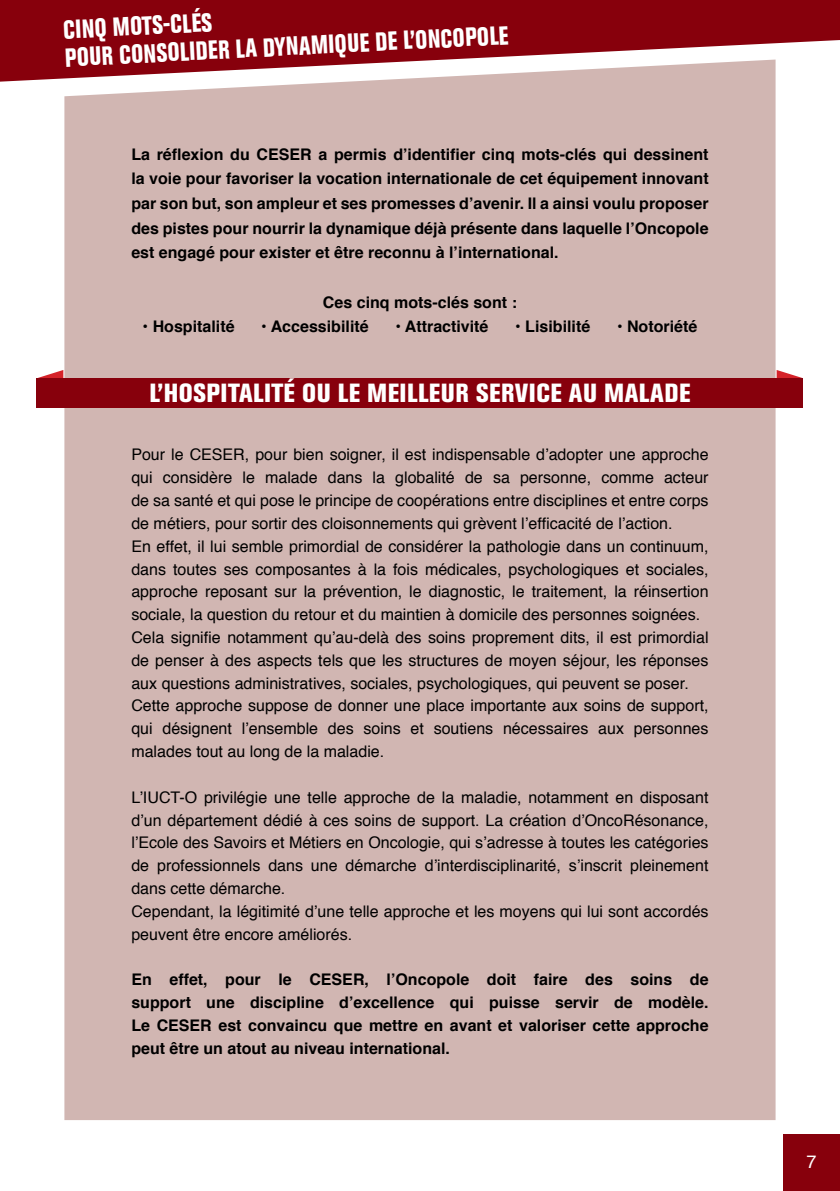
<style>
.page{position:relative;width:840px;height:1191px;background:#fff}
.page>*{position:absolute;margin:0;border:0;box-sizing:border-box;transform-origin:0 0}
.t1{font:800 condensed 26px "Akzidenz Grotesk BE";letter-spacing:.02em;color:#fff;scale:.85 1}
.t2{font:800 condensed 26px "Akzidenz Grotesk BE";letter-spacing:.02em;color:#fff}
.t3{font:18px "Helvetica";color:#fff}
.t4{font:16px/22.8px "Helvetica";color:#000}
.t5{font:700 16px/24.6px "Helvetica";color:#000;text-align:justify}
</style>
<div class="page">
<svg style="left:0;top:0;width:839px;height:82px;background:#931a25"></svg>
<div style="left:782px;top:1134px;width:57px;height:57px;background:#87000c"></div>
<div style="left:64px;top:60px;width:711px;height:1060px;background:#d1b6b2"></div>
<svg style="left:38px;top:370px;width:25px;height:8px"></svg>
<svg style="left:776px;top:370px;width:26px;height:8px"></svg>
<div style="left:37px;top:378px;width:765px;height:30px;background:#87000c"></div>
<p class="t1" style="left:63px;top:15px;width:176px;rotate:-3deg">CINQ MOTS-CLÉS</p>
<p class="t1" style="left:64px;top:43px;width:523px;rotate:-3deg">POUR CONSOLIDER LA DYNAMIQUE DE L’ONCOPOLE</p>
<p class="t5" style="left:131px;top:142px;width:578px">La réflexion du CESER a permis d’identifier cinq mots-clés qui dessinent</p>
<p class="t5" style="left:131px;top:167px;width:578px">la voie pour favoriser la vocation internationale de cet équipement innovant par son but, son ampleur et ses promesses d’avenir. Il a ainsi voulu proposer des pistes pour nourrir la dynamique déjà présente dans laquelle l’Oncopole est engagé pour exister et être reconnu à l’international.</p>
<p class="t5" style="left:323px;top:290px;width:195px">Ces cinq mots-clés sont :</p>
<p class="t5" style="left:142px;top:314px;width:93px">• Hospitalité</p>
<p class="t5" style="left:261px;top:314px;width:109px">• Accessibilité</p>
<p class="t5" style="left:395px;top:314px;width:95px">• Attractivité</p>
<p class="t5" style="left:515px;top:314px;width:76px">• Lisibilité</p>
<p class="t5" style="left:616px;top:314px;width:82px">• Notoriété</p>
<p class="t2" style="left:149px;top:378px;width:542px">L’HOSPITALITÉ OU LE MEILLEUR SERVICE AU MALADE</p>
<p class="t4" style="left:131px;top:444px;width:578px">Pour le CESER, pour bien soigner, il est indispensable d’adopter une approche qui considère le malade dans la globalité de sa personne, comme acteur</p>
<p class="t4" style="left:131px;top:489px;width:578px">de sa santé et qui pose le principe de coopérations entre disciplines et entre corps de métiers, pour sortir des cloisonnements qui grèvent l’efficacité de l’action.</p>
<p class="t4" style="left:131px;top:535px;width:578px;text-align:justify">En effet, il lui semble primordial de considérer la pathologie dans un continuum, dans toutes ses composantes à la fois médicales, psychologiques et sociales, approche reposant sur la prévention, le diagnostic, le traitement, la réinsertion sociale, la question du retour et du maintien à domicile des personnes soignées.</p>
<p class="t4" style="left:131px;top:626px;width:578px">Cela signifie notamment qu’au-delà des soins proprement dits, il est primordial</p>
<p class="t4" style="left:131px;top:649px;width:578px">de penser à des aspects tels que les structures de moyen séjour, les réponses</p>
<p class="t4" style="left:131px;top:672px;width:558px">aux questions administratives, sociales, psychologiques, qui peuvent se poser.</p>
<p class="t4" style="left:131px;top:695px;width:578px">Cette approche suppose de donner une place importante aux soins de support,</p>
<p class="t4" style="left:131px;top:717px;width:578px">qui désignent l’ensemble des soins et soutiens nécessaires aux personnes malades tout au long de la maladie.</p>
<p class="t4" style="left:131px;top:786px;width:578px;text-align:justify">L’IUCT-O privilégie une telle approche de la maladie, notamment en disposant d’un département dédié à ces soins de support. La création d’OncoRésonance, l’Ecole des Savoirs et Métiers en Oncologie, qui s’adresse à toutes les catégories de professionnels dans une démarche d’interdisciplinarité, s’inscrit pleinement dans cette démarche.</p>
<p class="t4" style="left:131px;top:900px;width:578px">Cependant, la légitimité d’une telle approche et les moyens qui lui sont accordés peuvent être encore améliorés.</p>
<p class="t5" style="left:131px;top:967px;width:578px">En effet, pour le CESER, l’Oncopole doit faire des soins de</p>
<p class="t5" style="left:131px;top:990px;width:578px">support une discipline d’excellence qui puisse servir de modèle.</p>
<p class="t5" style="left:131px;top:1013px;width:578px">Le CESER est convaincu que mettre en avant et valoriser cette approche</p>
<p class="t5" style="left:131px;top:1036px;width:320px">peut être un atout au niveau international.</p>
<p class="t3" style="left:806px;top:1147px;width:12px">7</p>
</div>
